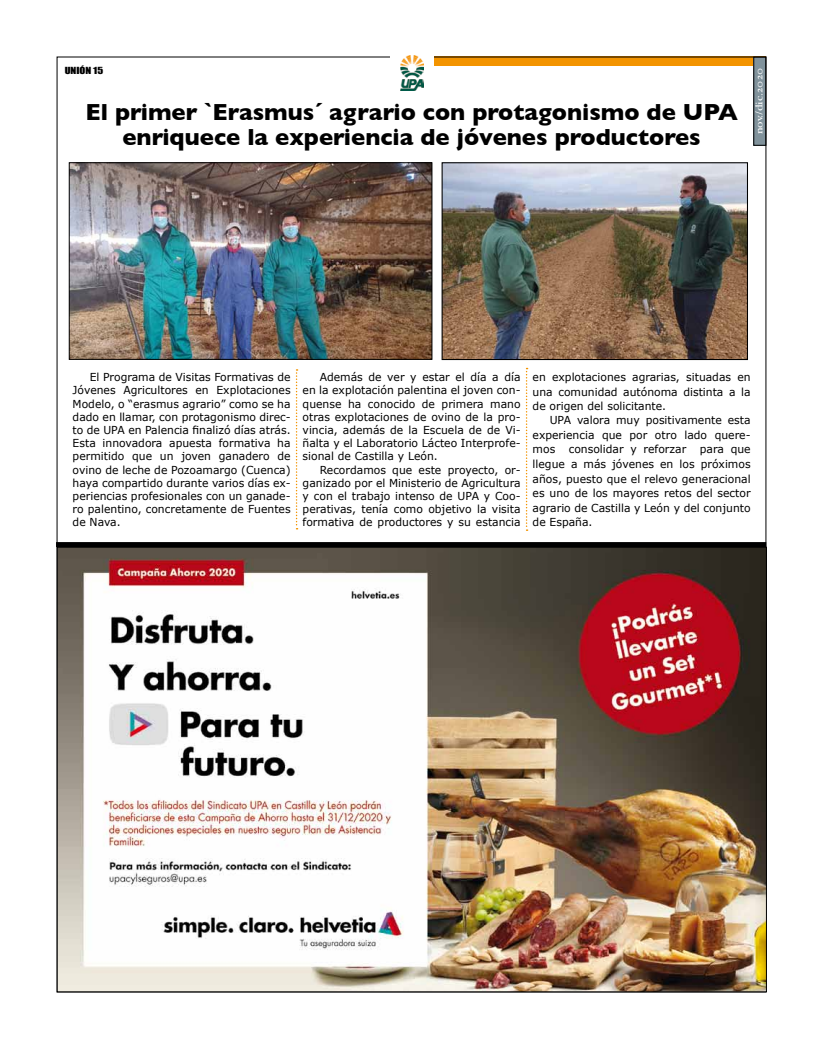
<style>
.page{position:relative;width:823px;height:1049px;background:#fff}
.page>*{position:absolute;margin:0;border:0;box-sizing:border-box;transform-origin:0 0}
.t1{font:700 23.7px/25.5px "Gill Sans";color:#000;text-align:center}
.t2{font:11px/13.2px "Verdana";color:#000;text-align:justify}
.t3{font:10px "Hoefler Text";color:#fff;scale:1.2 1}
.t4{font:9px "Impact";color:#000;scale:1.2 1}
</style>
<div class="page">
<div style="left:433px;top:57px;width:332px;height:9px;background:#f39400"></div>
<div style="left:753px;top:57px;width:12px;height:88px;background:#80929b"></div>
<div style="left:753px;top:57px;width:12px;height:89px;border:1px solid #000"></div>
<img style="left:400px;top:56px;width:23px;height:34px">
<img style="left:59px;top:549px;width:705px;height:441px">
<div style="left:56px;top:542px;width:709px;height:5px;background:#000"></div>
<img style="left:71px;top:164px;width:359px;height:194px">
<div style="left:69px;top:162px;width:363px;height:198px;border:1px solid #000"></div>
<img style="left:443px;top:164px;width:302px;height:194px">
<div style="left:441px;top:162px;width:306px;height:198px;border:1px solid #000"></div>
<svg style="left:295px;top:369px;width:2px;height:160px"></svg>
<svg style="left:525px;top:368px;width:2px;height:163px"></svg>
<p class="t4" style="left:65px;top:65px;width:34px">UNIÓN 15</p>
<h1 class="t1" style="left:85px;top:99px;width:653px">El primer `Erasmus´ agrario con protagonismo de UPA enriquece la experiencia de jóvenes productores</h1>
<p class="t3" style="left:752px;top:134px;width:57px;rotate:-90deg">nov./dic.2020</p>
<p class="t2" style="left:73px;top:370px;width:219px;text-indent:17px">El Programa de Visitas Formativas de Jóvenes Agricultores en Explotaciones Modelo, o “erasmus agrario” como se ha dado en llamar, con protagonismo direc&shy;to de UPA en Palencia finalizó días atrás.<br>Esta innovadora apuesta formativa ha permitido que un joven ganadero de ovino de leche de Pozoamargo (Cuenca) haya compartido durante varios días ex&shy;periencias profesionales con un ganade&shy;ro palentino, concretamente de Fuentes de Nava.</p>
<p class="t2" style="left:302px;top:370px;width:219px;text-indent:17px">Además de ver y estar el día a día en la explotación palentina el joven con&shy;quense ha conocido de primera mano otras explotaciones de ovino de la pro&shy;vincia, además de la Escuela de de Vi&shy;ñalta y el Laboratorio Lácteo Interprofe&shy;sional de Castilla y León.</p>
<p class="t2" style="left:302px;top:463px;width:219px;text-indent:17px">Recordamos que este proyecto, or&shy;ganizado por el Ministerio de Agricultura y con el trabajo intenso de UPA y Coo&shy;perativas, tenía como objetivo la visita formativa de productores y su estancia</p>
<p class="t2" style="left:532px;top:370px;width:219px;line-height:14.4px">en explotaciones agrarias, situadas en una comunidad autónoma distinta a la de origen del solicitante.</p>
<p class="t2" style="left:532px;top:413px;width:219px;line-height:14.5px;text-indent:17px">UPA valora muy positivamente esta experiencia que por otro lado quere&shy;mos consolidar y reforzar para que llegue a más jóvenes en los próximos años, puesto que el relevo generacional es uno de los mayores retos del sector agrario de Castilla y León y del conjunto de España.</p>
</div>
